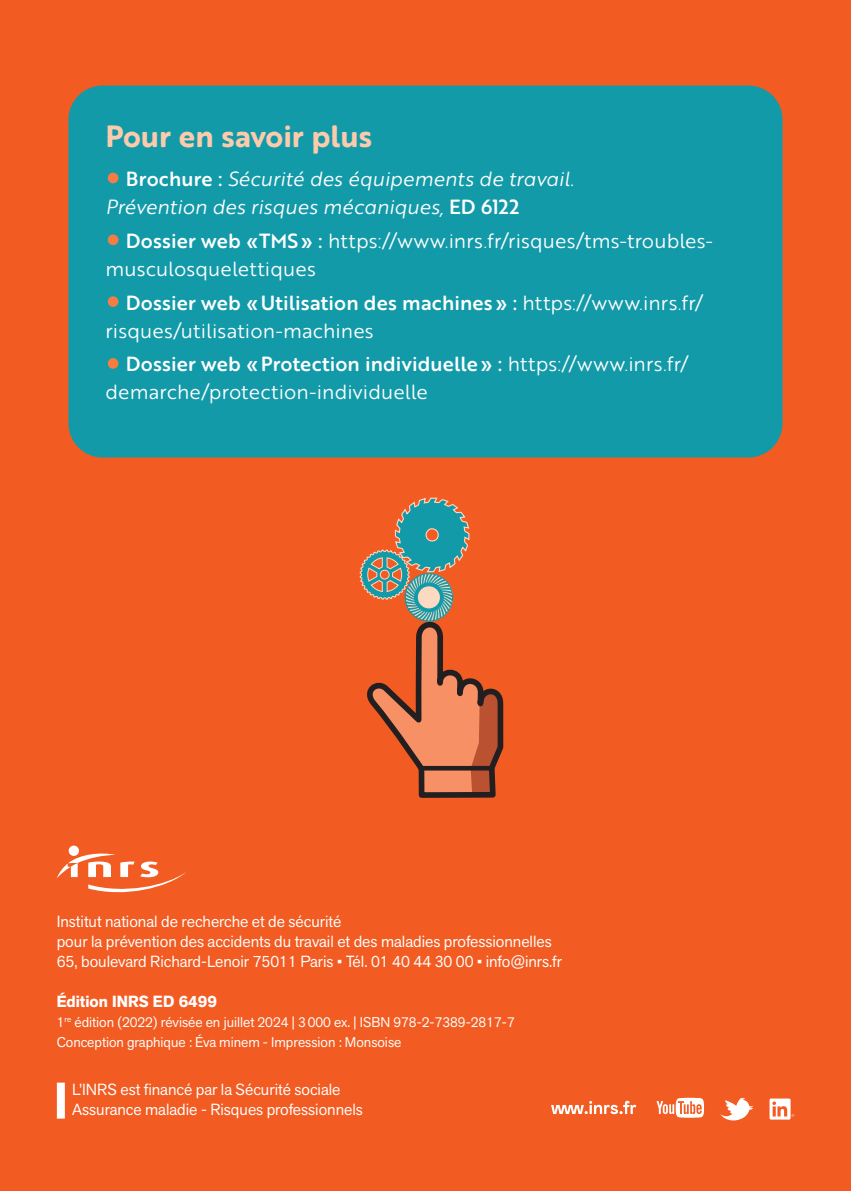
<style>
.page{position:relative;width:851px;height:1191px;background:#fff}
.page>*{position:absolute;margin:0;border:0;box-sizing:border-box;transform-origin:0 0}
.t1{font:700 30px "Brother 1816 Printed";letter-spacing:-.01em;color:#fccbac}
.t2{font:20px/28px "Brother 1816 Printed";color:#fff}
.t3{font:italic 20px/28px "Brother 1816 Printed";color:#fff}
.t4{font:16px/20px "Akzid Grtsk Next";color:#fff}
.t5{font:700 16px "Akzid Grtsk Next";color:#fff}
.t6{font:14px/20px "Akzid Grtsk Next";color:#fff}
.s1{font-weight:500;font-style:normal}
.s2{font-weight:500}
</style>
<div class="page">
<hr style="left:850px;top:0;width:1px;height:1191px;background:#139aa9">
<div style="left:0;top:0;width:850px;height:1191px;background:#f25b21"></div>
<div style="left:68px;top:86px;width:714px;height:371px;background:#139aa9;border-radius:34px"></div>
<div style="left:108px;top:173px;width:10px;height:10px;background:#f47d44;border-radius:50%"></div>
<div style="left:108px;top:234px;width:10px;height:11px;background:#f47d44;border-radius:50%"></div>
<div style="left:108px;top:296px;width:10px;height:11px;background:#f47d44;border-radius:50%"></div>
<div style="left:108px;top:358px;width:10px;height:11px;background:#f47d44;border-radius:50%"></div>
<div style="left:69px;top:845px;width:10px;height:11px;background:#fff;border-radius:50%"></div>
<svg style="left:57px;top:851px;width:129px;height:41px"></svg>
<div style="left:57px;top:1082px;width:8px;height:36px;background:#fff"></div>
<svg style="left:720px;top:1097px;width:33px;height:24px"></svg>
<svg style="left:551px;top:1100px;width:85px;height:14px"></svg>
<svg style="left:656px;top:1097px;width:48px;height:20px"></svg>
<svg style="left:769px;top:1098px;width:25px;height:21px"></svg>
<svg style="left:359px;top:497px;width:145px;height:301px"></svg>
<h1 class="t1" style="left:105px;top:113px;width:268px">Pour en savoir plus</h1>
<p class="t3" style="left:105px;top:164px;width:470px;text-indent:21px"><span class="s1">Brochure :</span> Sécurité des équipements de travail.<br>Prévention des risques mécaniques, <span class="s1">ED 6122</span></p>
<p class="t2" style="left:105px;top:226px;width:609px;text-indent:21px"><span class="s2">Dossier web «TMS» :</span> https://www.inrs.fr/risques/tms-troubles&shy;musculosquelettiques</p>
<p class="t2" style="left:105px;top:288px;width:599px;text-indent:21px"><span class="s2">Dossier web «Utilisation des machines» :</span> https://www.inrs.fr/ risques/utilisation-machines</p>
<p class="t2" style="left:105px;top:349px;width:584px;text-indent:21px"><span class="s2">Dossier web «Protection individuelle» :</span> https://www.inrs.fr/ demarche/protection-individuelle</p>
<p class="t4" style="left:57px;top:911px;width:507px">Institut national de recherche et de sécurité<br>pour la prévention des accidents du travail et des maladies professionnelles<br>65, boulevard Richard-Lenoir 75011 Paris • Tél. 01 40 44 30 00 • info@inrs.fr</p>
<p class="t5" style="left:57px;top:991px;width:162px">Édition INRS ED 6499</p>
<p class="t6" style="left:57px;top:1012px;width:459px">1<sup>re</sup> édition (2022) révisée en juillet 2024 | 3000 ex. | ISBN 978-2-7389-2817-7<br>Conception graphique : Éva minem - Impression : Monsoise</p>
<p class="t4" style="left:72px;top:1078px;width:292px">L’INRS est financé par la Sécurité sociale<br>Assurance maladie - Risques professionnels</p>
</div>
